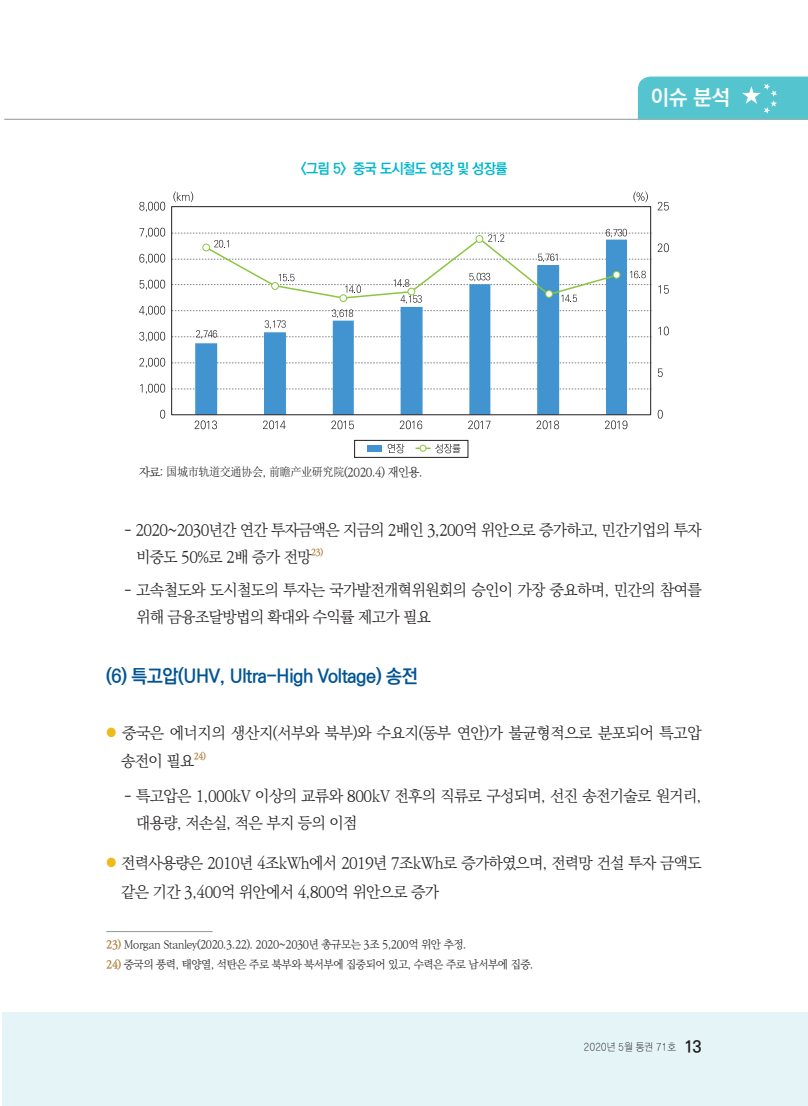
<style>
.page{position:relative;width:808px;height:1106px;background:#fff}
.page>*{position:absolute;margin:0;border:0;box-sizing:border-box;transform-origin:0 0}
.t1{font:700 21px "Ko Pub Dotum";color:#fff}
.t2{font:700 18.75px "Ko Pub Dotum";letter-spacing:-.02em;color:#005495}
.t3{font:300 15.75px/27px "Ko Pub Batang";letter-spacing:-.04em;color:#231f20}
.t4{font:700 14.25px "Ko Pub Dotum";letter-spacing:-.03em;color:#00b7ce}
.t5{font:300 12px "Ko Pub Batang";letter-spacing:-.04em;color:#231f20}
.t6{font:300 11.25px "Ko Pub Batang";letter-spacing:-.04em;color:#231f20}
.t7{font:10.5px "YDVYGO Std 115";letter-spacing:-.02em;color:#231f20;scale:.9 1}
.t8{font:700 9.15px "Ko Pub Batang";color:#ac7834}
.s1{font-family:"Sim Sun";font-weight:400}
.s2{font-size:12px;color:#eeba1c}
.s3{font-weight:700;color:#ac7834}
.s4{font-family:"Ko Pub Dotum";font-weight:700;font-size:16.5px}
</style>
<div class="page">
<div style="left:2px;top:1012px;width:806px;height:94px;background:#e4f4f7"></div>
<hr style="left:4px;top:119px;width:804px;height:1px;background:#939598">
<div style="left:638px;top:77px;width:170px;height:42px;background:#54c5cf"></div>
<hr style="left:106px;top:931px;width:107px;height:1px;background:#939598">
<svg style="left:173px;top:191px;width:20px;height:11px"></svg>
<svg style="left:633px;top:191px;width:15px;height:11px"></svg>
<svg style="left:388px;top:444px;width:16px;height:9px"></svg>
<div style="left:354px;top:440px;width:114px;height:17px;border:1px solid #231f20"></div>
<div style="left:367px;top:445px;width:15px;height:6px;background:#4194d0"></div>
<svg style="left:416px;top:444px;width:44px;height:9px"></svg>
<svg style="left:173px;top:389px;width:476px;height:1px"></svg>
<svg style="left:173px;top:362px;width:476px;height:1px"></svg>
<svg style="left:195px;top:339px;width:432px;height:74px"></svg>
<svg style="left:173px;top:229px;width:476px;height:110px"></svg>
<svg style="left:658px;top:410px;width:5px;height:8px"></svg>
<svg style="left:658px;top:368px;width:5px;height:9px"></svg>
<svg style="left:658px;top:326px;width:11px;height:9px"></svg>
<svg style="left:658px;top:285px;width:11px;height:9px"></svg>
<svg style="left:658px;top:243px;width:11px;height:9px"></svg>
<svg style="left:658px;top:202px;width:11px;height:8px"></svg>
<svg style="left:160px;top:410px;width:5px;height:8px"></svg>
<svg style="left:140px;top:384px;width:25px;height:10px"></svg>
<svg style="left:139px;top:358px;width:26px;height:10px"></svg>
<svg style="left:139px;top:332px;width:26px;height:10px"></svg>
<svg style="left:139px;top:306px;width:26px;height:10px"></svg>
<svg style="left:140px;top:280px;width:25px;height:10px"></svg>
<svg style="left:139px;top:254px;width:26px;height:10px"></svg>
<svg style="left:139px;top:228px;width:26px;height:10px"></svg>
<svg style="left:139px;top:202px;width:26px;height:10px"></svg>
<svg style="left:195px;top:420px;width:22px;height:9px"></svg>
<svg style="left:263px;top:420px;width:23px;height:9px"></svg>
<svg style="left:331px;top:420px;width:23px;height:9px"></svg>
<svg style="left:400px;top:420px;width:22px;height:9px"></svg>
<svg style="left:468px;top:420px;width:22px;height:9px"></svg>
<svg style="left:536px;top:420px;width:23px;height:9px"></svg>
<svg style="left:605px;top:420px;width:22px;height:9px"></svg>
<div style="left:171px;top:206px;width:480px;height:209px;border:1px solid #231f20"></div>
<div style="left:203px;top:244px;width:7px;height:7px;background:#fff;border-radius:50%"></div>
<div style="left:202px;top:244px;width:8px;height:7px;border:1px solid #8bc63e;border-radius:50%"></div>
<div style="left:272px;top:282px;width:6px;height:7px;background:#fff;border-radius:50%"></div>
<div style="left:271px;top:282px;width:8px;height:8px;border:1px solid #8bc63e;border-radius:50%"></div>
<div style="left:340px;top:295px;width:7px;height:6px;background:#fff;border-radius:50%"></div>
<div style="left:339px;top:294px;width:8px;height:8px;border:1px solid #8bc63e;border-radius:50%"></div>
<div style="left:408px;top:288px;width:7px;height:7px;background:#fff;border-radius:50%"></div>
<div style="left:408px;top:288px;width:7px;height:7px;border:1px solid #8bc63e;border-radius:50%"></div>
<div style="left:476px;top:235px;width:7px;height:7px;background:#fff;border-radius:50%"></div>
<div style="left:476px;top:235px;width:7px;height:8px;border:1px solid #8bc63e;border-radius:50%"></div>
<div style="left:546px;top:290px;width:6px;height:7px;background:#fff;border-radius:50%"></div>
<div style="left:545px;top:290px;width:8px;height:8px;border:1px solid #8bc63e;border-radius:50%"></div>
<div style="left:613px;top:271px;width:7px;height:7px;background:#fff;border-radius:50%"></div>
<div style="left:613px;top:271px;width:7px;height:7px;border:1px solid #8bc63e;border-radius:50%"></div>
<p class="t4" style="left:301px;top:161px;width:208px">&lt;그림 5&gt; 중국 도시철도 연장 및 성장률</p>
<p class="t5" style="left:139px;top:466px;width:285px">자료: <span class="s1">国城市轨道交通协会</span>, <span class="s1">前瞻产业研究院</span>(2020.4) 재인용.</p>
<h1 class="t1" style="left:651px;top:87px;width:81px">이슈 분석</h1>
<p class="t3" style="left:136px;top:517px;width:567px;text-indent:-12px">- 2020~2030년간 연간 투자금액은 지금의 2배인 3,200억 위안으로 증가하고, 민간기업의 투자 비중도 50%로 2배 증가 전망</p>
<p class="t8" style="left:311px;top:547px;width:14px">23)</p>
<p class="t3" style="left:136px;top:577px;width:567px;text-indent:-12px">- 고속철도와 도시철도의 투자는 국가발전개혁위원회의 승인이 가장 중요하며, 민간의 참여를 위해 금융조달방법의 확대와 수익률 제고가 필요</p>
<p class="t2" style="left:106px;top:667px;width:313px">(6) 특고압(UHV, Ultra-High Voltage) 송전</p>
<p class="t3" style="left:121px;top:719px;width:582px;line-height:28.5px;text-indent:-15px"><span class="s2">●</span> 중국은 에너지의 생산지(서부와 북부)와 수요지(동부 연안)가 불균형적으로 분포되어 특고압 송전이 필요</p>
<p class="t8" style="left:194px;top:751px;width:14px">24)</p>
<p class="t3" style="left:136px;top:783px;width:567px;text-indent:-12px">- 특고압은 1,000kV 이상의 교류와 800kV 전후의 직류로 구성되며, 선진 송전기술로 원거리, 대용량, 저손실, 적은 부지 등의 이점</p>
<p class="t3" style="left:121px;top:849px;width:582px;line-height:28.5px;text-indent:-15px"><span class="s2">●</span> 전력사용량은 2010년 4조kWh에서 2019년 7조kWh로 증가하였으며, 전력망 건설 투자 금액도 같은 기간 3,400억 위안에서 4,800억 위안으로 증가</p>
<p class="t6" style="left:106px;top:939px;width:362px"><span class="s3">23)</span> Morgan Stanley(2020.3.22). 2020~2030년 총규모는 3조 5,200억 위안 추정.</p>
<p class="t6" style="left:106px;top:958px;width:429px"><span class="s3">24)</span> 중국의 풍력, 태양열, 석탄은 주로 북부와 북서부에 집중되어 있고, 수력은 주로 남서부에 집중.</p>
<p class="t7" style="left:584px;top:1041px;width:133px">2020년 5월 통권 71호 <span class="s4">13</span></p>
</div>
